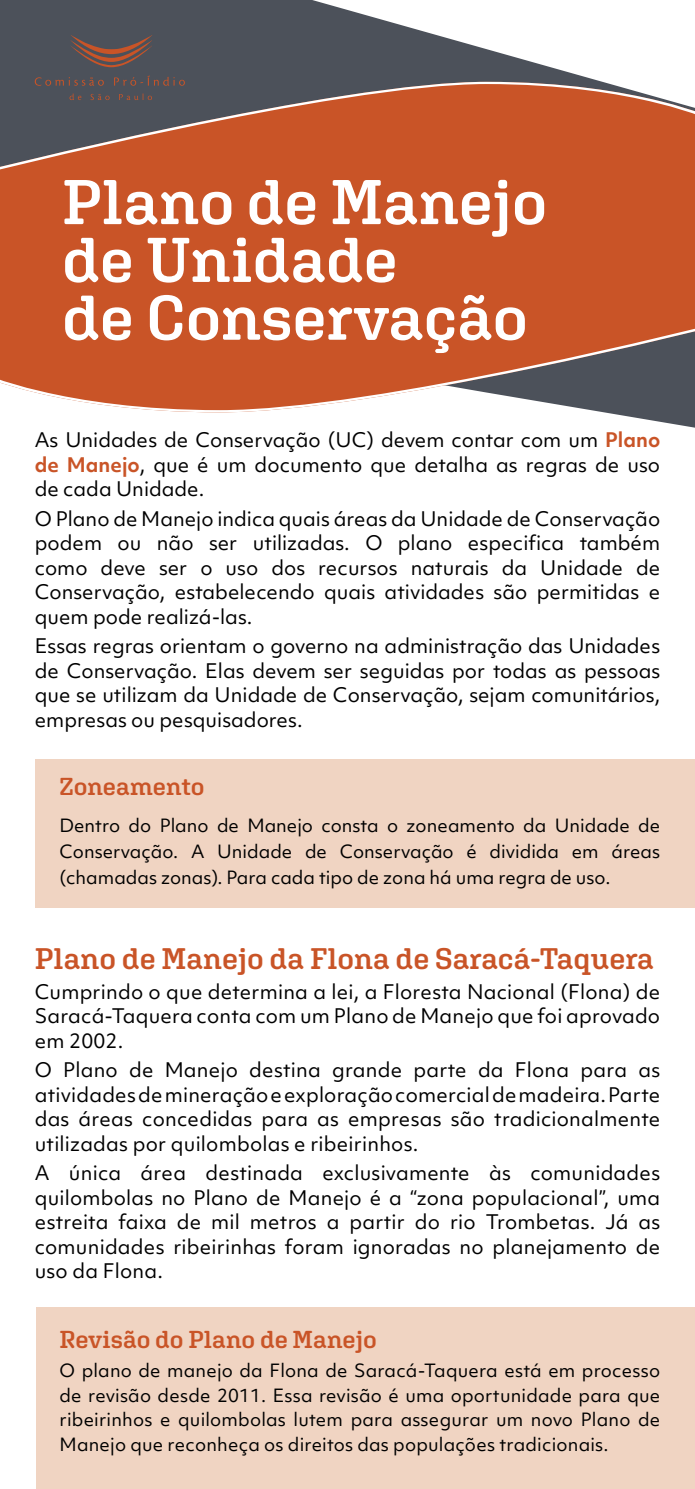
<style>
.page{position:relative;width:695px;height:1489px;background:#fff}
.page>*{position:absolute;margin:0;border:0;box-sizing:border-box;transform-origin:0 0}
.t1{font:600 63px/57.8px "Aglet Slab";letter-spacing:-.005em;color:#fff}
.t2{font:600 29.75px "Aglet Slab";letter-spacing:-.005em;color:#c95427}
.t3{font:600 24.5px "Aglet Slab";letter-spacing:-.005em;color:#c95427}
.t4{font:19.25px/24.5px "Objektiv Mk 1";color:#000;text-align:justify}
.t5{font:17.5px/24.5px "Objektiv Mk 1";color:#000;text-align:justify}
.s1{font-weight:700;color:#c95427}
</style>
<div class="page">
<div style="left:36px;top:1307px;width:658px;height:181px;background:#f0d4c2"></div>
<div style="left:36px;top:759px;width:658px;height:149px;background:#f0d4c2"></div>
<svg style="left:0;top:0;width:694px;height:428px;fill:#4c515a"></svg>
<svg style="left:0;top:82px;width:694px;height:330px;background:#bc5b36"></svg>
<svg style="left:70px;top:35px;width:82px;height:32px;background:#6b514c"></svg>
<svg style="left:35px;top:77px;width:69px;height:9px"></svg>
<svg style="left:114px;top:76px;width:71px;height:10px"></svg>
<svg style="left:69px;top:93px;width:12px;height:7px"></svg>
<svg style="left:90px;top:94px;width:20px;height:6px"></svg>
<svg style="left:119px;top:93px;width:33px;height:7px"></svg>
<h1 class="t1" style="left:62px;top:172px;width:486px">Plano de Manejo de Unidade<br>de Conservação</h1>
<p class="t4" style="left:35px;top:428px;width:627px">As Unidades de Conservação (UC) devem contar com um <span class="s1">Plano de Manejo</span>, que é um documento que detalha as regras de uso de cada Unidade.</p>
<p class="t4" style="left:35px;top:506px;width:627px">O Plano de Manejo indica quais áreas da Unidade de Conservação podem ou não ser utilizadas. O plano especifica também como deve ser o uso dos recursos naturais da Unidade de Conservação, estabelecendo quais atividades são permitidas e quem pode realizá-las.</p>
<p class="t4" style="left:35px;top:633px;width:627px">Essas regras orientam o governo na administração das Unidades de Conservação. Elas devem ser seguidas por todas as pessoas que se utilizam da Unidade de Conservação, sejam comunitários, empresas ou pesquisadores.</p>
<p class="t3" style="left:60px;top:771px;width:146px">Zoneamento</p>
<p class="t5" style="left:60px;top:811px;width:602px;line-height:26.2px">Dentro do Plano de Manejo consta o zoneamento da Unidade de Conservação. A Unidade de Conservação é dividida em áreas (chamadas zonas). Para cada tipo de zona há uma regra de uso.</p>
<h2 class="t2" style="left:35px;top:940px;width:621px">Plano de Manejo da Flona de Saracá-Taquera</h2>
<p class="t4" style="left:35px;top:979px;width:627px">Cumprindo o que determina a lei, a Floresta Nacional (Flona) de Saracá-Taquera conta com um Plano de Manejo que foi aprovado em 2002.</p>
<p class="t4" style="left:35px;top:1057px;width:627px">O Plano de Manejo destina grande parte da Flona para as atividades de mineração e exploração comercial de madeira. Parte das áreas concedidas para as empresas são tradicionalmente utilizadas por quilombolas e ribeirinhos.</p>
<p class="t4" style="left:35px;top:1160px;width:627px">A única área destinada exclusivamente às comunidades quilombolas no Plano de Manejo é a “zona populacional”, uma estreita faixa de mil metros a partir do rio Trombetas. Já as comunidades ribeirinhas foram ignoradas no planejamento de uso da Flona.</p>
<p class="t3" style="left:60px;top:1323px;width:319px">Revisão do Plano de Manejo</p>
<p class="t5" style="left:60px;top:1357px;width:602px">O plano de manejo da Flona de Saracá-Taquera está em processo de revisão desde 2011. Essa revisão é uma oportunidade para que ribeirinhos e quilombolas lutem para assegurar um novo Plano de Manejo que reconheça os direitos das populações tradicionais.</p>
</div>
